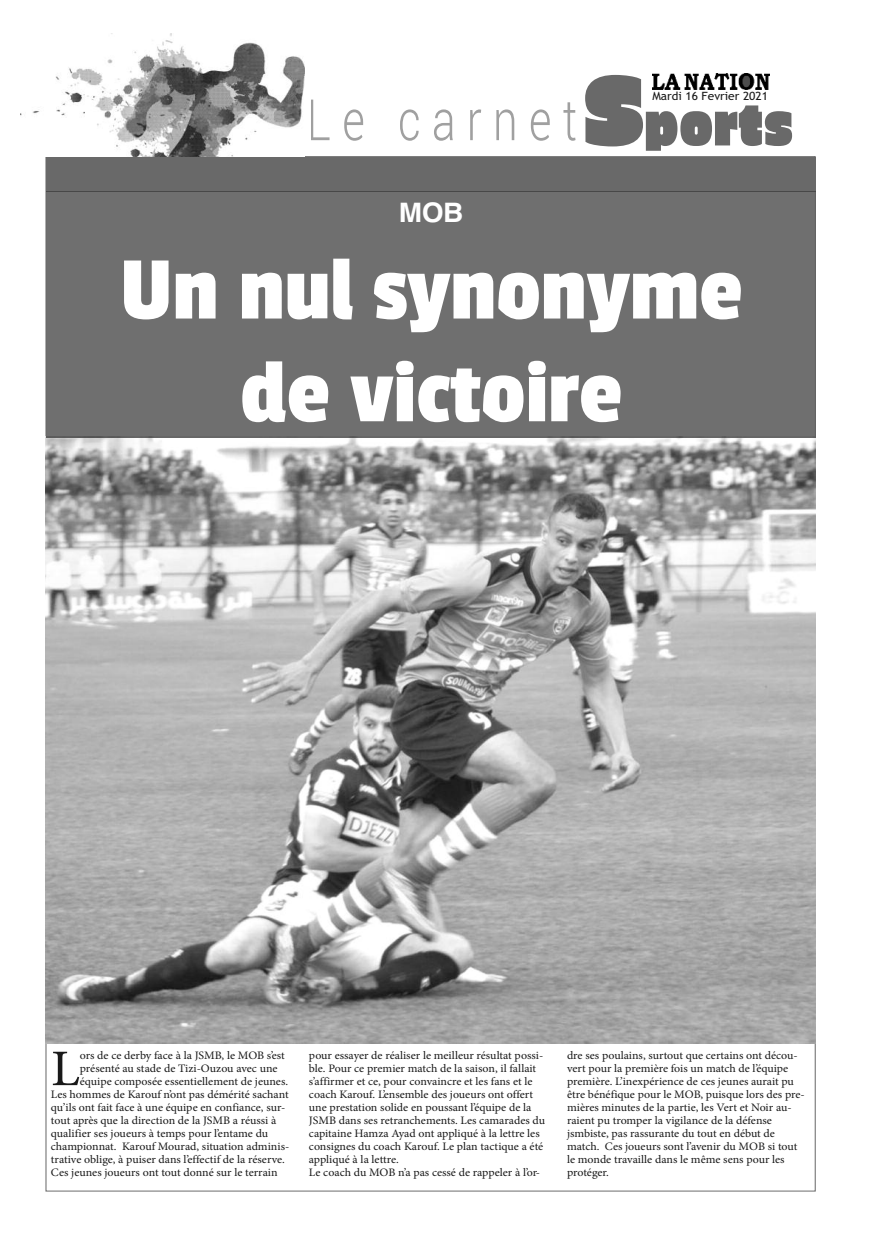
<style>
.page{position:relative;width:893px;height:1234px;background:#fff}
.page>*{position:absolute;margin:0;border:0;box-sizing:border-box;transform-origin:0 0}
.t1{font:93.3px/102.6px "Passion One";color:#fff;text-align:center;scale:1.05 1}
.t2{font:57px "Erica One";color:#696969;scale:.89 1}
.t3{font:51.3px "Minion Pro";color:#191919;scale:1.05 1}
.t4{font:700 26.7px "Helvetica";color:#fff;scale:1.05 1}
.t5{font:11.4px/13px "Minion Pro";color:#191919;scale:1.05 1}
.t6{font:11.4px "Trebuchet MS";color:#191919;scale:1.05 1}
.s1{font-size:100.65px}
</style>
<div class="page">
<svg style="left:311px;top:100px;width:265px;height:41px"></svg>
<div style="left:46px;top:157px;width:769px;height:34px;background:#696969"></div>
<img style="left:652px;top:73px;width:117px;height:16px">
<img style="left:20px;top:33px;width:285px;height:123px">
<img style="left:46px;top:436px;width:769px;height:607px">
<svg style="left:815px;top:191px;width:1px;height:246px"></svg>
<div style="left:46px;top:192px;width:769px;height:244px;background:#6f6f6f"></div>
<hr style="left:46px;top:191px;width:769px;height:1px;background:#484848">
<h3 class="t4" style="left:399px;top:197px;width:63px">MOB</h3>
<h2 class="t2" style="left:582px;top:80px;width:238px"><span class="s1">S</span>ports</h2>
<p class="t6" style="left:652px;top:90px;width:112px">Mardi 16 Fevrier 2021</p>
<h1 class="t1" style="left:120px;top:237px;width:594px">Un nul synonyme de victoire</h1>
<h3 class="t3" style="left:51px;top:1048px;width:29px">L</h3>
<p class="t5" style="left:80px;top:1049px;width:197px">ors de ce derby face à la JSMB, le MOB s’est</p>
<p class="t5" style="left:80px;top:1062px;width:190px">présenté au stade de Tizi-Ouzou avec une</p>
<p class="t5" style="left:80px;top:1075px;width:200px">équipe composée essentiellement de jeunes.</p>
<p class="t5" style="left:51px;top:1088px;width:228px">Les hommes de Karouf n’ont pas démérité sachant</p>
<p class="t5" style="left:51px;top:1101px;width:225px">qu’ils ont fait face à une équipe en confiance, sur-</p>
<p class="t5" style="left:51px;top:1114px;width:216px">tout après que la direction de la JSMB a réussi à</p>
<p class="t5" style="left:51px;top:1127px;width:208px">qualifier ses joueurs à temps pour l’entame du</p>
<p class="t5" style="left:51px;top:1140px;width:228px">championnat. Karouf Mourad, situation adminis-</p>
<p class="t5" style="left:51px;top:1153px;width:224px">trative oblige, à puiser dans l’effectif de la réserve.</p>
<p class="t5" style="left:51px;top:1166px;width:217px">Ces jeunes joueurs ont tout donné sur le terrain</p>
<p class="t5" style="left:309px;top:1049px;width:226px">pour essayer de réaliser le meilleur résultat possi&shy;ble. Pour ce premier match de la saison, il fallait s’affirmer et ce, pour convaincre et les fans et le coach Karouf. L’ensemble des joueurs ont offert une prestation solide en poussant l’équipe de la JSMB dans ses retranchements. Les camarades du capitaine Hamza Ayad ont appliqué à la lettre les consignes du coach Karouf. Le plan tactique a été appliqué à la lettre.<br>Le coach du MOB n’a pas cessé de rappeler à l’or-</p>
<p class="t5" style="left:567px;top:1049px;width:228px">dre ses poulains, surtout que certains ont décou&shy;vert pour la première fois un match de l’équipe première. L’inexpérience de ces jeunes aurait pu être bénéfique pour le MOB, puisque lors des pre&shy;mières minutes de la partie, les Vert et Noir au&shy;raient pu tromper la vigilance de la défense jsmbiste, pas rassurante du tout en début de match. Ces joueurs sont l’avenir du MOB si tout le monde travaille dans le même sens pour les protéger.</p>
</div>
